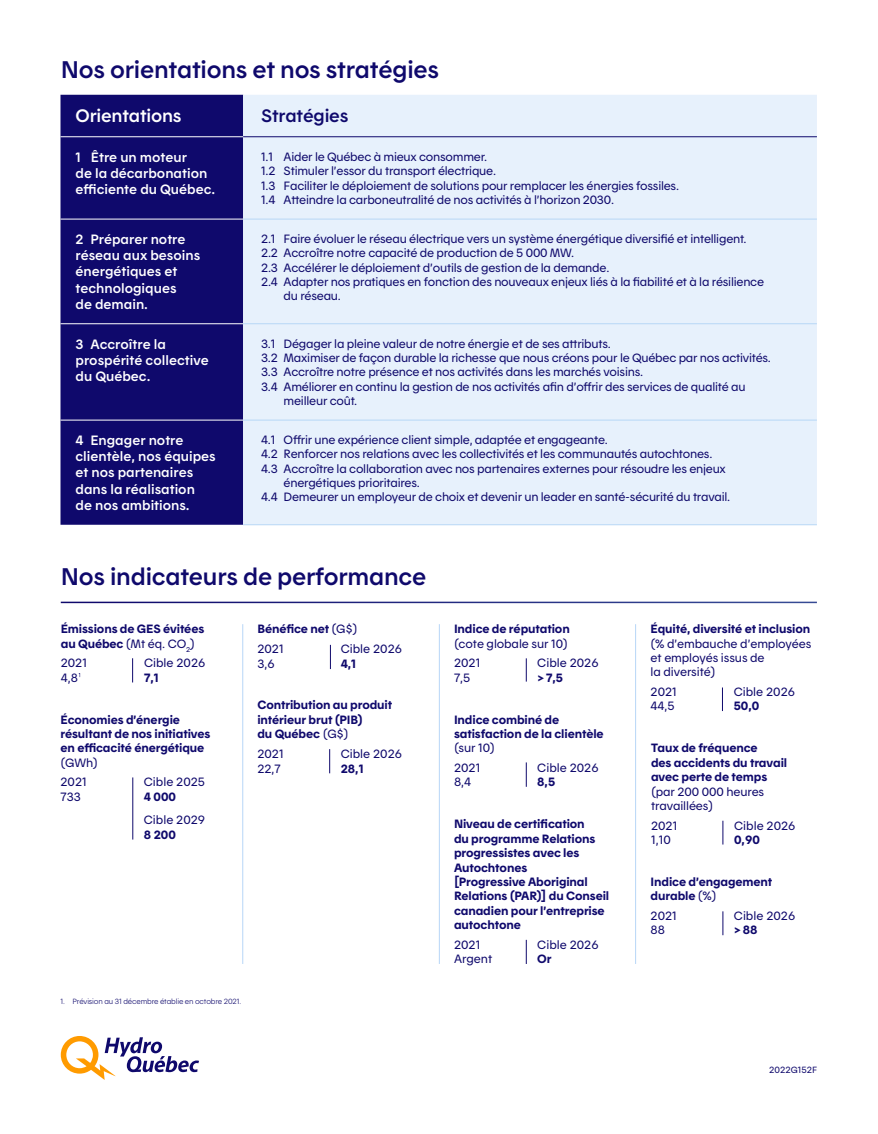
<style>
.page{position:relative;width:878px;height:1134px;background:#fff}
.page>*{position:absolute;margin:0;border:0;box-sizing:border-box;transform-origin:0 0}
.t1{font:24px "Hydro Quebec Demi";letter-spacing:-.01em;color:#0f096c}
.t2{font:18px "Hydro Quebec Demi";letter-spacing:-.01em;color:#fff}
.t3{font:18px "Hydro Quebec Demi";letter-spacing:-.01em;color:#0f096c}
.t4{font:13.5px/16.2px "Hydro Quebec Demi";color:#fff}
.t5{font:12px/14.4px "Hydro Quebec Normal";letter-spacing:-.02em;color:#0f096c}
.t6{font:12px/14.4px "Hydro Quebec Gras";letter-spacing:-.01em;color:#0f096c}
.t7{font:12px/14.4px "Hydro Quebec Normal";color:#0f096c}
.t8{font:7.5px "Hydro Quebec Maigre";letter-spacing:-.02em;color:#0f096c}
.s1{color:#0f096c}
.s2{font-family:"Hydro Quebec Gras"}
.s3{font-family:"Hydro Quebec Normal"}
</style>
<div class="page">
<div style="left:60px;top:95px;width:183px;height:430px;background:#0f096c"></div>
<div style="left:243px;top:95px;width:573px;height:429px;background:#e7f1fc"></div>
<hr style="left:60px;top:219px;width:183px;height:1px;background:#fff">
<hr style="left:60px;top:323px;width:183px;height:1px;background:#fff">
<hr style="left:60px;top:420px;width:183px;height:1px;background:#fff">
<hr style="left:60px;top:136px;width:183px;height:1px;background:#fff">
<hr style="left:243px;top:136px;width:573px;height:1px;background:#0f096c">
<hr style="left:243px;top:219px;width:573px;height:1px;background:#b7d7f6">
<hr style="left:243px;top:323px;width:573px;height:1px;background:#b7d7f6">
<hr style="left:243px;top:420px;width:573px;height:1px;background:#b7d7f6">
<hr style="left:243px;top:524px;width:573px;height:1px;background:#b7d7f6">
<svg style="left:61px;top:1036px;width:138px;height:44px"></svg>
<svg style="left:329px;top:749px;width:1px;height:24px"></svg>
<svg style="left:132px;top:658px;width:1px;height:24px"></svg>
<svg style="left:722px;top:688px;width:1px;height:23px"></svg>
<svg style="left:526px;top:762px;width:1px;height:25px"></svg>
<svg style="left:722px;top:821px;width:1px;height:24px"></svg>
<svg style="left:526px;top:940px;width:1px;height:24px"></svg>
<svg style="left:722px;top:911px;width:1px;height:24px"></svg>
<hr style="left:132px;top:777px;width:1px;height:63px;background:#0f096c">
<svg style="left:526px;top:658px;width:1px;height:24px"></svg>
<svg style="left:330px;top:645px;width:1px;height:24px"></svg>
<hr style="left:242px;top:624px;width:1px;height:340px;background:#b7d6f7">
<hr style="left:439px;top:624px;width:1px;height:340px;background:#b7d6f7">
<hr style="left:635px;top:624px;width:1px;height:340px;background:#b7d6f7">
<h1 class="t1" style="left:61px;top:55px;width:380px">Nos orientations et nos stratégies</h1>
<h2 class="t2" style="left:75px;top:105px;width:108px">Orientations</h2>
<h2 class="t3" style="left:261px;top:105px;width:89px">Stratégies</h2>
<p class="t4" style="left:75px;top:149px;width:141px">1<span class="s1">.</span> Être un moteur<br>de la décarbonation efficiente du Québec.</p>
<p class="t5" style="left:261px;top:149px;width:419px">1.1 Aider le Québec à mieux consommer.<br>1.2 Stimuler l’essor du transport électrique.<br>1.3 Faciliter le déploiement de solutions pour remplacer les énergies fossiles.<br>1.4 Atteindre la carboneutralité de nos activités à l’horizon 2030.</p>
<p class="t4" style="left:75px;top:231px;width:126px">2<span class="s1">.</span> Préparer notre réseau aux besoins énergétiques et technologiques<br>de demain.</p>
<p class="t5" style="left:261px;top:231px;width:487px">2.1 Faire évoluer le réseau électrique vers un système énergétique diversifié et intelligent.</p>
<p class="t5" style="left:261px;top:246px;width:314px">2.2 Accroître notre capacité de production de 5 000 MW.</p>
<p class="t5" style="left:261px;top:260px;width:350px">2.3 Accélérer le déploiement d’outils de gestion de la demande.</p>
<p class="t5" style="left:261px;top:274px;width:504px">2.4 Adapter nos pratiques en fonction des nouveaux enjeux liés à la fiabilité et à la résilience</p>
<p class="t5" style="left:284px;top:289px;width:59px">du réseau.</p>
<p class="t4" style="left:75px;top:335px;width:135px">3<span class="s1">.</span> Accroître la prospérité collective du Québec.</p>
<p class="t5" style="left:261px;top:336px;width:351px">3.1 Dégager la pleine valeur de notre énergie et de ses attributs.</p>
<p class="t5" style="left:261px;top:350px;width:511px">3.2 Maximiser de façon durable la richesse que nous créons pour le Québec par nos activités.</p>
<p class="t5" style="left:261px;top:365px;width:383px">3.3 Accroître notre présence et nos activités dans les marchés voisins.</p>
<p class="t5" style="left:261px;top:379px;width:486px">3.4 Améliorer en continu la gestion de nos activités afin d’offrir des services de qualité au</p>
<p class="t5" style="left:284px;top:393px;width:75px">meilleur coût.</p>
<p class="t4" style="left:75px;top:432px;width:142px">4<span class="s1">.</span> Engager notre clientèle, nos équipes et nos partenaires dans la réalisation<br>de nos ambitions.</p>
<p class="t5" style="left:261px;top:432px;width:348px">4.1 Offrir une expérience client simple, adaptée et engageante.</p>
<p class="t5" style="left:261px;top:447px;width:453px">4.2 Renforcer nos relations avec les collectivités et les communautés autochtones.</p>
<p class="t5" style="left:261px;top:461px;width:466px">4.3 Accroître la collaboration avec nos partenaires externes pour résoudre les enjeux</p>
<p class="t5" style="left:284px;top:475px;width:138px">énergétiques prioritaires.</p>
<p class="t5" style="left:261px;top:490px;width:470px">4.4 Demeurer un employeur de choix et devenir un leader en santé-sécurité du travail.</p>
<h1 class="t1" style="left:61px;top:562px;width:367px">Nos indicateurs de performance</h1>
<p class="t6" style="left:61px;top:621px;width:145px">Émissions de GES évitées</p>
<p class="t5" style="left:61px;top:633px;width:136px;line-height:19.5px"><span class="s2">au Québec</span> (Mt éq. CO<sub>₂</sub>)<br>2021</p>
<p class="t5" style="left:61px;top:670px;width:22px">4,8<sup>*</sup></p>
<p class="t7" style="left:144px;top:655px;width:63px">Cible 2026</p>
<p class="t6" style="left:144px;top:670px;width:16px">7,1</p>
<p class="t6" style="left:60px;top:712px;width:151px">Économies d’énergie résultant de nos initiatives en efficacité énergétique</p>
<p class="t5" style="left:60px;top:753px;width:39px;line-height:19.5px">(GWh)<br>2021</p>
<p class="t5" style="left:60px;top:789px;width:22px">733</p>
<p class="t7" style="left:144px;top:775px;width:63px">Cible 2025</p>
<p class="t6" style="left:144px;top:789px;width:34px">4 000</p>
<p class="t7" style="left:144px;top:812px;width:63px">Cible 2029</p>
<p class="t6" style="left:144px;top:827px;width:34px">8 200</p>
<p class="t6" style="left:257px;top:621px;width:102px">Bénéfice net <span class="s3">(G$)</span></p>
<p class="t5" style="left:257px;top:642px;width:28px">2021<br>3,6</p>
<p class="t7" style="left:340px;top:642px;width:63px">Cible 2026</p>
<p class="t6" style="left:340px;top:656px;width:17px">4,1</p>
<p class="t6" style="left:257px;top:697px;width:136px">Contribution au produit intérieur brut (PIB)<br>du Québec <span class="s3">(G$)</span></p>
<p class="t5" style="left:257px;top:746px;width:28px">2021<br>22,7</p>
<p class="t7" style="left:340px;top:746px;width:63px">Cible 2026</p>
<p class="t6" style="left:340px;top:761px;width:24px">28,1</p>
<p class="t8" style="left:60px;top:996px;width:182px">1. Prévision au 31 décembre établie en octobre 2021.</p>
<p class="t6" style="left:454px;top:621px;width:117px">Indice de réputation</p>
<p class="t5" style="left:454px;top:633px;width:115px;line-height:19.5px">(cote globale sur 10)<br>2021</p>
<p class="t5" style="left:454px;top:670px;width:18px">7,5</p>
<p class="t7" style="left:537px;top:655px;width:63px">Cible 2026</p>
<p class="t6" style="left:537px;top:670px;width:27px">&gt;7,5</p>
<p class="t6" style="left:454px;top:712px;width:151px">Indice combiné de satisfaction de la clientèle</p>
<p class="t5" style="left:454px;top:738px;width:42px;line-height:19.5px">(sur 10)<br>2021</p>
<p class="t5" style="left:454px;top:775px;width:19px">8,4</p>
<p class="t7" style="left:537px;top:760px;width:63px">Cible 2026</p>
<p class="t6" style="left:537px;top:775px;width:19px">8,5</p>
<p class="t6" style="left:454px;top:817px;width:157px">Niveau de certification<br>du programme Relations progressistes avec les<br>Autochtones<br>[Progressive Aboriginal<br>Relations (PAR)] du Conseil canadien pour l’entreprise autochtone</p>
<p class="t7" style="left:454px;top:937px;width:40px">2021<br>Argent</p>
<p class="t7" style="left:537px;top:937px;width:63px">Cible 2026</p>
<p class="t6" style="left:537px;top:951px;width:16px">Or</p>
<p class="t6" style="left:650px;top:621px;width:161px">Équité, diversité et inclusion</p>
<p class="t5" style="left:650px;top:636px;width:162px">(% d’embauche d’employées et employés issus de<br>la diversité)</p>
<p class="t5" style="left:650px;top:684px;width:28px">2021<br>44,5</p>
<p class="t7" style="left:733px;top:684px;width:63px">Cible 2026</p>
<p class="t6" style="left:733px;top:699px;width:27px">50,0</p>
<p class="t6" style="left:651px;top:741px;width:138px">Taux de fréquence<br>des accidents du travail avec perte de temps</p>
<p class="t5" style="left:651px;top:784px;width:115px">(par 200 000 heures travaillées)</p>
<p class="t5" style="left:651px;top:818px;width:28px">2021<br>1,10</p>
<p class="t7" style="left:734px;top:818px;width:63px">Cible 2026</p>
<p class="t6" style="left:734px;top:832px;width:27px">0,90</p>
<p class="t6" style="left:650px;top:874px;width:123px">Indice d’engagement durable <span class="s3">(%)</span></p>
<p class="t5" style="left:650px;top:908px;width:28px">2021<br>88</p>
<p class="t7" style="left:733px;top:908px;width:63px">Cible 2026</p>
<p class="t6" style="left:733px;top:923px;width:25px">&gt;88</p>
</div>
